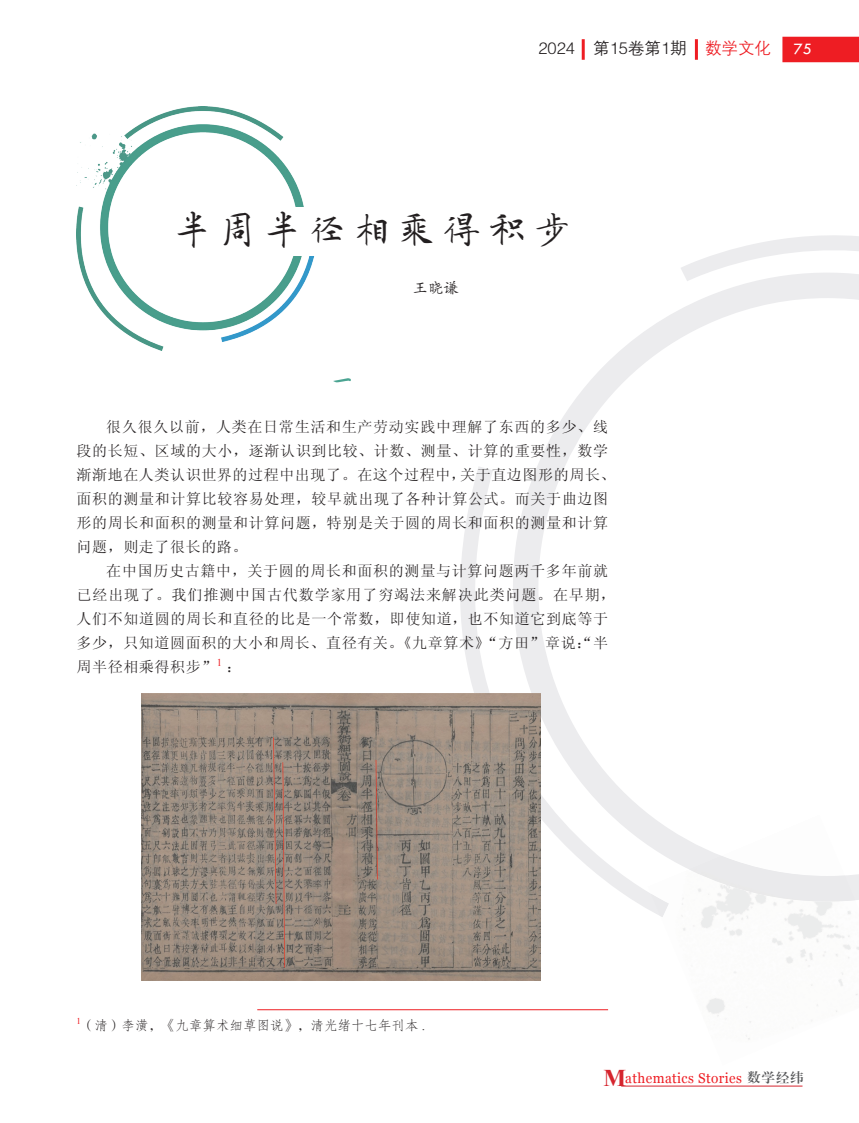
<style>
.page{position:relative;width:859px;height:1123px;background:#fff}
.page>*{position:absolute;margin:0;border:0;box-sizing:border-box;transform-origin:0 0}
.t1{font:45px "FZZJ GJKSJW";color:#231f20}
.t2{font:27px "FZZJ GJKSJW";color:#4ba492}
.t3{font:16.5px "FZZDXK GBK1 0";color:#231f20}
.t4{font:16.5px "Tw Cen";color:#fff}
.t5{font:15px/24px "Sim Sun";letter-spacing:.045em;color:#231f20}
.t6{font:15px "FZKTK GBK1 0";color:#231f20}
.t7{font:14.1px "Georgia";letter-spacing:.03em;color:#ee1d23;scale:.95 1}
.t8{font:13.5px "FZFSK GBK1 0";color:#231f20}
.t9{font:9px "Times New Roman";color:#ee1d23}
.s1{color:#ee1d23}
.s2{font-family:"Times New Roman"}
.s3{font-family:"Times New Roman";font-weight:700;font-size:24px;color:#d5252e}
.s4{font-family:"FZXBSK GBK1 0";font-size:13.05px;color:#57585a}
</style>
<div class="page">
<hr style="left:621px;top:1085px;width:181px;height:1px;background:#d5252e">
<div style="left:782px;top:37px;width:77px;height:25px;background:#ee1d23"></div>
<hr style="left:695px;top:39px;width:3px;height:21px;background:#ee1d23">
<hr style="left:582px;top:39px;width:3px;height:21px;background:#ee1d23">
<svg style="left:537px;top:310px;width:143px;height:156px"></svg>
<svg style="left:460px;top:466px;width:188px;height:451px"></svg>
<svg style="left:680px;top:235px;width:179px;height:103px"></svg>
<img style="left:651px;top:894px;width:18px;height:23px">
<img style="left:141px;top:693px;width:399px;height:287px">
<img style="left:77px;top:106px;width:238px;height:244px">
<div style="left:125px;top:207px;width:494px;height:48px;background:#fff"></div>
<hr style="left:257px;top:1009px;width:351px;height:1px;background:#ee1d23">
<p class="t3" style="left:538px;top:40px;width:234px">2024 第15卷第1期 <span class="s1">数学文化</span></p>
<p class="t4" style="left:794px;top:39px;width:20px">75</p>
<h1 class="t1" style="left:170px;top:206px;width:406px">半周半径相乘得积步</h1>
<p class="t6" style="left:413px;top:279px;width:47px">王晓谦</p>
<h2 class="t2" style="left:329px;top:366px;width:28px">一</h2>
<p class="t5" style="left:77px;top:415px;width:540px;text-indent:30px">很久很久以前，人类在日常生活和生产劳动实践中理解了东西的多少、线段的长短、区域的大小，逐渐认识到比较、计数、测量、计算的重要性，数学渐渐地在人类认识世界的过程中出现了。在这个过程中，关于直边图形的周长、面积的测量和计算比较容易处理，较早就出现了各种计算公式。而关于曲边图形的周长和面积的测量和计算问题，特别是关于圆的周长和面积的测量和计算问题，则走了很长的路。</p>
<p class="t5" style="left:77px;top:559px;width:540px;text-indent:30px">在中国历史古籍中，关于圆的周长和面积的测量与计算问题两千多年前就已经出现了。我们推测中国古代数学家用了穷竭法来解决此类问题。在早期，人们不知道圆的周长和直径的比是一个常数，即使知道，也不知道它到底等于多少，只知道圆面积的大小和周长、直径有关。《九章算术》“方田”章说：“半周半径相乘得积步”<sup>1</sup> ：</p>
<p class="t9" style="left:77px;top:1015px;width:6px">1</p>
<p class="t8" style="left:81px;top:1018px;width:346px">（清）李潢，《九章算术细草图说》，清光绪十七年刊本 <span class="s2">.</span></p>
<p class="t7" style="left:603px;top:1067px;width:212px"><span class="s3">M</span>athematics Stories <span class="s4">数学经纬</span></p>
</div>
